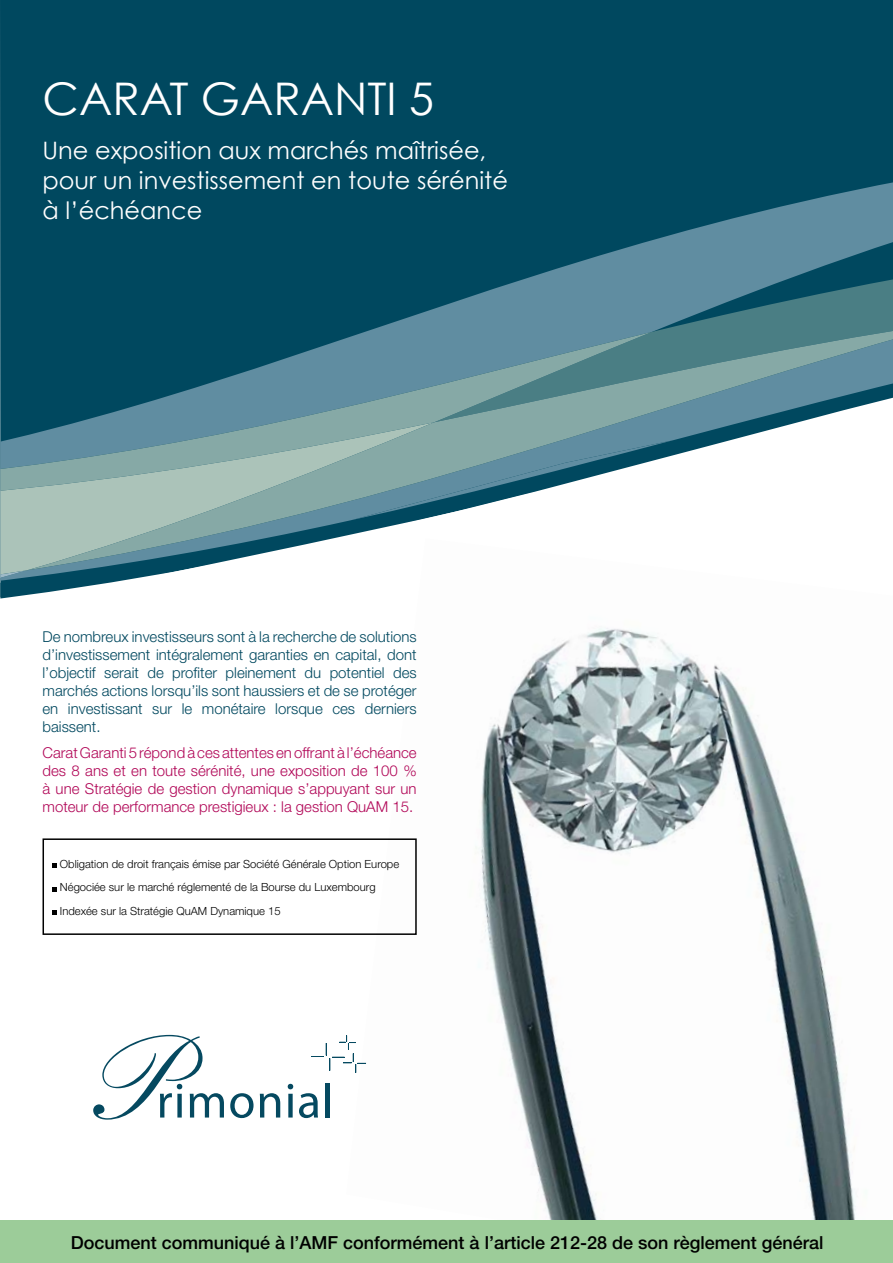
<style>
.page{position:relative;width:893px;height:1263px;background:#fff}
.page>*{position:absolute;margin:0;border:0;box-sizing:border-box;transform-origin:0 0}
.t1{font:45px "Century Gothic";color:#fff}
.t2{font:24px/30px "Century Gothic";color:#fff}
.t3{font:500 18px "Helvetica Neue";color:#000}
.t4{font:300 15px/18px "Helvetica Neue";color:#00485f;text-align:justify}
.t5{font:300 15px/18px "Helvetica Neue";color:#b10657;text-align:justify}
.t6{font:300 11.25px/23.5px "Helvetica Neue";color:#000}
</style>
<div class="page">
<div style="left:0;top:0;width:893px;height:126px;background:#00485f"></div>
<div style="left:0;top:126px;width:893px;height:86px;background:#00485f"></div>
<svg style="left:0;top:494px;width:525px;height:105px"></svg>
<svg style="left:0;top:212px;width:893px;height:282px"></svg>
<svg style="left:0;top:422px;width:434px;height:157px"></svg>
<img style="left:346px;top:538px;width:510px;height:682px">
<svg style="left:53px;top:863px;width:4px;height:5px"></svg>
<svg style="left:53px;top:887px;width:4px;height:4px"></svg>
<svg style="left:53px;top:910px;width:4px;height:5px"></svg>
<div style="left:43px;top:838px;width:374px;height:97px;border:2px solid #000"></div>
<div style="left:0;top:1220px;width:893px;height:43px;background:#9ccc99"></div>
<svg style="left:312px;top:1035px;width:54px;height:38px"></svg>
<svg style="left:93px;top:1035px;width:131px;height:84px"></svg>
<svg style="left:230px;top:1093px;width:24px;height:25px"></svg>
<svg style="left:260px;top:1093px;width:20px;height:24px"></svg>
<svg style="left:288px;top:1084px;width:5px;height:33px"></svg>
<svg style="left:299px;top:1093px;width:19px;height:25px"></svg>
<hr style="left:326px;top:1082px;width:4px;height:35px;background:#054960">
<h1 class="t1" style="left:43px;top:71px;width:393px">Carat Garanti 5</h1>
<h2 class="t2" style="left:43px;top:135px;width:467px">Une exposition aux marchés maîtrisée, pour un investissement en toute sérénité à l’échéance</h2>
<p class="t4" style="left:43px;top:627px;width:376px">De nombreux investisseurs sont à la recherche de solutions d’investissement intégralement garanties en capital, dont l’objectif serait de profiter pleinement du potentiel des marchés actions lorsqu’ils sont haussiers et de se protéger en investissant sur le monétaire lorsque ces derniers baissent.</p>
<p class="t5" style="left:43px;top:744px;width:376px">Carat Garanti 5 répond à ces attentes en offrant à l’échéance des 8 ans et en toute sérénité, une exposition de 100 % à une Stratégie de gestion dynamique s’appuyant sur un moteur de performance prestigieux : la gestion QuAM 15.</p>
<p class="t6" style="left:60px;top:851px;width:341px">Obligation de droit français émise par Société Générale Option Europe<br>Négociée sur le marché réglementé de la Bourse du Luxembourg<br>Indexée sur la Stratégie QuAM Dynamique 15</p>
<p class="t3" style="left:71px;top:1231px;width:754px">Document communiqué à l’AMF conformément à l’article 212-28 de son règlement général</p>
</div>
